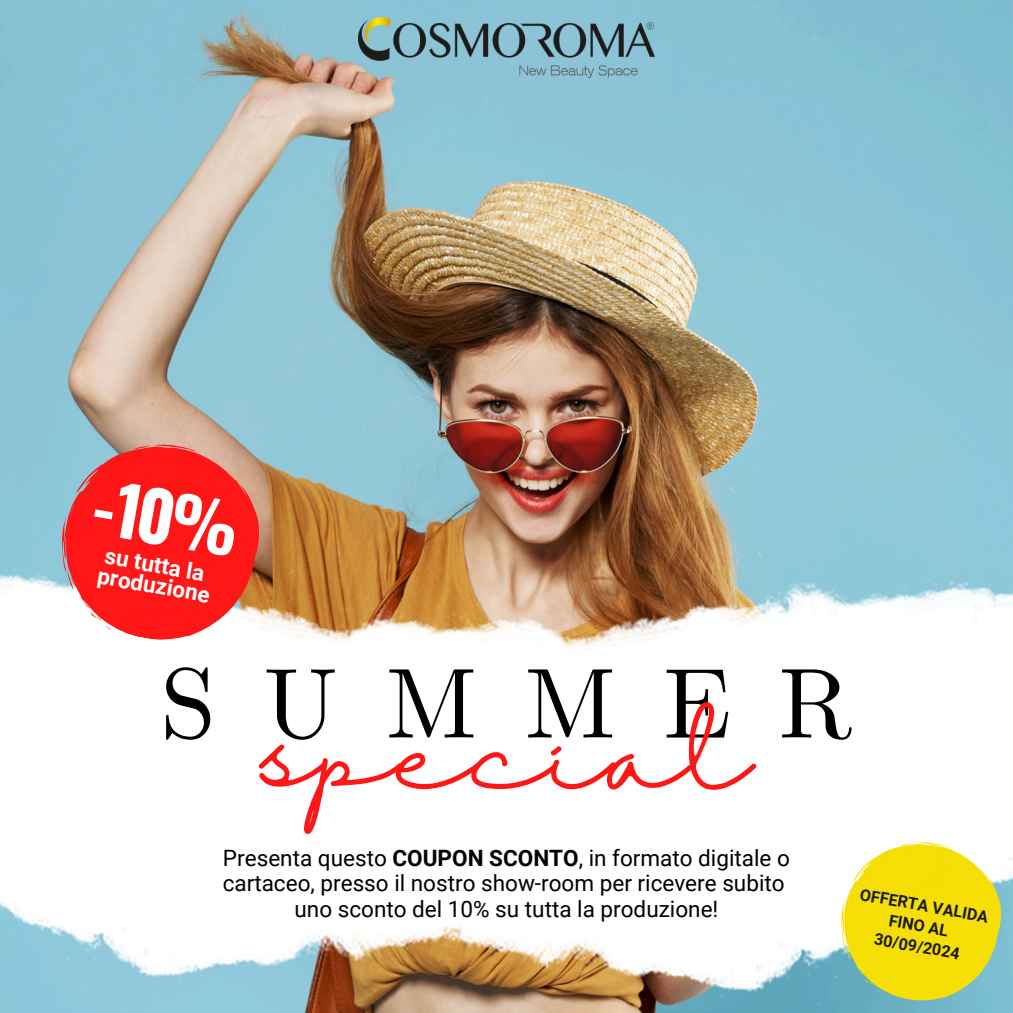
<style>
.page{position:relative;width:1013px;height:1013px;background:#fff}
.page>*{position:absolute;margin:0;border:0;box-sizing:border-box;transform-origin:0 0}
.t1{font:99.62px "CMU Serif";color:#000}
.t2{font:96.12px "Halimun";color:#ff1616}
.t3{font:700 68.25px "Oswald";color:#fff}
.t4{font:22.5px/25.4px "Roboto";color:#000;text-align:center}
.t5{font:700 22.5px/20.6px "Roboto";color:#fff}
.t6{font:700 16.25px/20.6px "Roboto";color:#1e1c1a;text-align:center}
.s1{font-weight:700}
</style>
<div class="page">
<img style="left:0;top:0;width:1012px;height:1012px">
<img style="left:353px;top:569px;width:659px;height:443px">
<img style="left:0;top:551px;width:563px;height:454px">
<svg style="left:60px;top:443px;width:201px;height:197px"></svg>
<img style="left:62px;top:449px;width:189px;height:190px">
<img style="left:359px;top:17px;width:295px;height:60px">
<svg style="left:840px;top:841px;width:162px;height:160px"></svg>
<img style="left:841px;top:845px;width:153px;height:155px">
<h3 class="t3" style="left:103px;top:452px;width:148px;rotate:10deg">-10%</h3>
<p class="t5" style="left:103px;top:547px;width:115px;rotate:10deg">su tutta la produzione</p>
<h1 class="t1" style="left:160px;top:657px;width:693px">S U M M E R</h1>
<h2 class="t2" style="left:260px;top:697px;width:494px">special</h2>
<p class="t4" style="left:223px;top:847px;width:569px">Presenta questo <span class="s1">COUPON SCONTO</span>, in formato digitale o cartaceo, presso il nostro show-room per ricevere subito uno sconto del 10% su tutta la produzione!</p>
<p class="t6" style="left:861px;top:885px;width:132px;rotate:10deg">OFFERTA VALIDA<br>FINO AL<br>30/09/2024</p>
</div>
